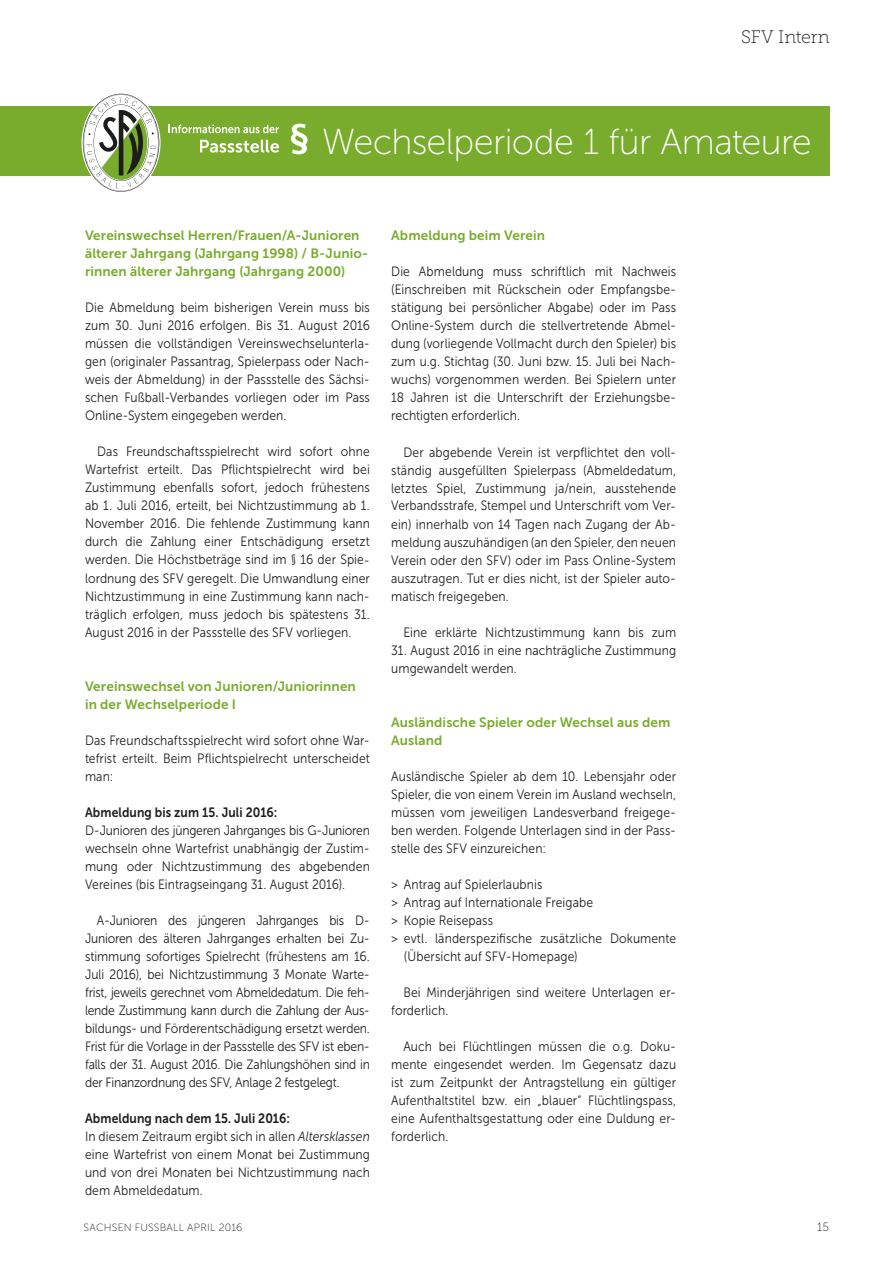
<style>
.page{position:relative;width:893px;height:1263px;background:#fff}
.page>*{position:absolute;margin:0;border:0;box-sizing:border-box;transform-origin:0 0}
.t1{font:36px "Museo Sans 100";letter-spacing:-.02em;color:#fff}
.t2{font:18px "Museo Slab 100";letter-spacing:-.01em;color:#1d1d1b}
.t3{font:13.5px/18px "Museo Sans 300";letter-spacing:.005em;color:#1d1d1b;text-align:justify;scale:.9 1}
.t4{font:13.5px/18px "Museo Sans 700";letter-spacing:.01em;color:#79ac2c}
.t5{font:13.5px "Museo Sans 700";letter-spacing:.01em;color:#1d1d1b;scale:.9 1}
.t6{font:12px "Museo Sans 100";color:#1d1d1b}
.t7{font:10.5px "Museo Sans 100";letter-spacing:.02em;color:#1d1d1b}
.s1{font-style:italic}
</style>
<div class="page">
<div style="left:0;top:106px;width:829px;height:69px;background:#79ac2c"></div>
<svg style="left:83px;top:94px;width:76px;height:98px"></svg>
<svg style="left:169px;top:125px;width:110px;height:8px"></svg>
<svg style="left:200px;top:140px;width:79px;height:13px"></svg>
<svg style="left:291px;top:124px;width:17px;height:30px"></svg>
<h2 class="t2" style="left:741px;top:27px;width:90px">SFV Intern</h2>
<h1 class="t1" style="left:322px;top:122px;width:491px">Wechselperiode 1 für Amateure</h1>
<p class="t4" style="left:85px;top:227px;width:285px">Vereinswechsel Herren/Frauen/A-Junioren älterer Jahrgang (Jahrgang 1998) / B-Junio&shy;rinnen älterer Jahrgang (Jahrgang 2000)</p>
<p class="t3" style="left:85px;top:299px;width:318px">Die Abmeldung beim bisherigen Verein muss bis zum 30. Juni 2016 erfolgen. Bis 31. August 2016 müssen die vollständigen Vereinswechselunterla&shy;gen (originaler Passantrag, Spielerpass oder Nach&shy;weis der Abmeldung) in der Passstelle des Sächsi&shy;schen Fußball-Verbandes vorliegen oder im Pass Online-System eingegeben werden.</p>
<p class="t3" style="left:85px;top:443px;width:318px;text-indent:12px">Das Freundschaftsspielrecht wird sofort ohne Wartefrist erteilt. Das Pflichtspielrecht wird bei Zustimmung ebenfalls sofort, jedoch frühestens ab 1. Juli 2016, erteilt, bei Nichtzustimmung ab 1.<br>November 2016. Die fehlende Zustimmung kann durch die Zahlung einer Entschädigung ersetzt werden. Die Höchstbeträge sind im § 16 der Spie&shy;lordnung des SFV geregelt. Die Umwandlung einer Nichtzustimmung in eine Zustimmung kann nach&shy;träglich erfolgen, muss jedoch bis spätestens 31.<br>August 2016 in der Passstelle des SFV vorliegen.</p>
<p class="t4" style="left:85px;top:677px;width:272px">Vereinswechsel von Junioren/Juniorinnen in der Wechselperiode I</p>
<p class="t3" style="left:85px;top:731px;width:318px">Das Freundschaftsspielrecht wird sofort ohne War&shy;tefrist erteilt. Beim Pflichtspielrecht unterscheidet man:</p>
<p class="t5" style="left:85px;top:804px;width:215px">Abmeldung bis zum 15. Juli 2016:</p>
<p class="t3" style="left:85px;top:821px;width:318px">D-Junioren des jüngeren Jahrganges bis G-Junioren wechseln ohne Wartefrist unabhängig der Zustim&shy;mung oder Nichtzustimmung des abgebenden Vereines (bis Eintragseingang 31. August 2016).</p>
<p class="t3" style="left:85px;top:911px;width:318px;text-indent:12px">A-Junioren des jüngeren Jahrganges bis D-Junioren des älteren Jahrganges erhalten bei Zu&shy;stimmung sofortiges Spielrecht (frühestens am 16.<br>Juli 2016), bei Nichtzustimmung 3 Monate Warte&shy;frist, jeweils gerechnet vom Abmeldedatum. Die feh&shy;lende Zustimmung kann durch die Zahlung der Aus&shy;bildungs- und Förderentschädigung ersetzt werden.<br>Frist für die Vorlage in der Passstelle des SFV ist eben&shy;falls der 31. August 2016. Die Zahlungshöhen sind in der Finanzordnung des SFV, Anlage 2 festgelegt.</p>
<p class="t5" style="left:85px;top:1110px;width:229px">Abmeldung nach dem 15. Juli 2016:</p>
<p class="t3" style="left:85px;top:1127px;width:318px">In diesem Zeitraum ergibt sich in allen <span class="s1">Altersklassen </span>eine Wartefrist von einem Monat bei Zustimmung und von drei Monaten bei Nichtzustimmung nach dem Abmeldedatum.</p>
<p class="t4" style="left:391px;top:227px;width:155px">Abmeldung beim Verein</p>
<p class="t3" style="left:391px;top:263px;width:318px">Die Abmeldung muss schriftlich mit Nachweis (Einschreiben mit Rückschein oder Empfangsbe&shy;stätigung bei persönlicher Abgabe) oder im Pass Online-System durch die stellvertretende Abmel&shy;dung (vorliegende Vollmacht durch den Spieler) bis zum u.g. Stichtag (30. Juni bzw. 15. Juli bei Nach&shy;wuchs) vorgenommen werden. Bei Spielern unter 18 Jahren ist die Unterschrift der Erziehungsbe&shy;rechtigten erforderlich.</p>
<p class="t3" style="left:391px;top:443px;width:318px;text-indent:12px">Der abgebende Verein ist verpflichtet den voll&shy;ständig ausgefüllten Spielerpass (Abmeldedatum, letztes Spiel, Zustimmung ja/nein, ausstehende Verbandsstrafe, Stempel und Unterschrift vom Ver&shy;ein) innerhalb von 14 Tagen nach Zugang der Ab&shy;meldung auszuhändigen (an den Spieler, den neuen Verein oder den SFV) oder im Pass Online-System auszutragen. Tut er dies nicht, ist der Spieler auto&shy;matisch freigegeben.</p>
<p class="t3" style="left:403px;top:623px;width:305px">Eine erklärte Nichtzustimmung kann bis zum</p>
<p class="t3" style="left:391px;top:641px;width:318px">31. August 2016 in eine nachträgliche Zustimmung umgewandelt werden.</p>
<p class="t4" style="left:391px;top:713px;width:281px">Ausländische Spieler oder Wechsel aus dem<br>Ausland</p>
<p class="t3" style="left:391px;top:767px;width:318px">Ausländische Spieler ab dem 10. Lebensjahr oder Spieler, die von einem Verein im Ausland wechseln, müssen vom jeweiligen Landesverband freigege&shy;ben werden. Folgende Unterlagen sind in der Pass&shy;stelle des SFV einzureichen:</p>
<p class="t3" style="left:391px;top:875px;width:170px">&gt; Antrag auf Spielerlaubnis</p>
<p class="t3" style="left:391px;top:893px;width:226px">&gt; Antrag auf Internationale Freigabe</p>
<p class="t3" style="left:391px;top:911px;width:115px">&gt; Kopie Reisepass</p>
<p class="t3" style="left:391px;top:929px;width:318px">&gt; evtl. länderspezifische zusätzliche Dokumente</p>
<p class="t3" style="left:404px;top:947px;width:195px">(Übersicht auf SFV-Homepage)</p>
<p class="t3" style="left:391px;top:983px;width:318px;text-indent:12px">Bei Minderjährigen sind weitere Unterlagen er&shy;forderlich.</p>
<p class="t3" style="left:391px;top:1037px;width:318px;text-indent:12px">Auch bei Flüchtlingen müssen die o.g. Doku&shy;mente eingesendet werden. Im Gegensatz dazu ist zum Zeitpunkt der Antragstellung ein gültiger Aufenthaltstitel bzw. ein „blauer“ Flüchtlingspass, eine Aufenthaltsgestattung oder eine Duldung er&shy;forderlich.</p>
<p class="t7" style="left:84px;top:1221px;width:160px">SACHSEN FUSSBALL APRIL 2016</p>
<p class="t6" style="left:817px;top:1221px;width:14px">15</p>
</div>
